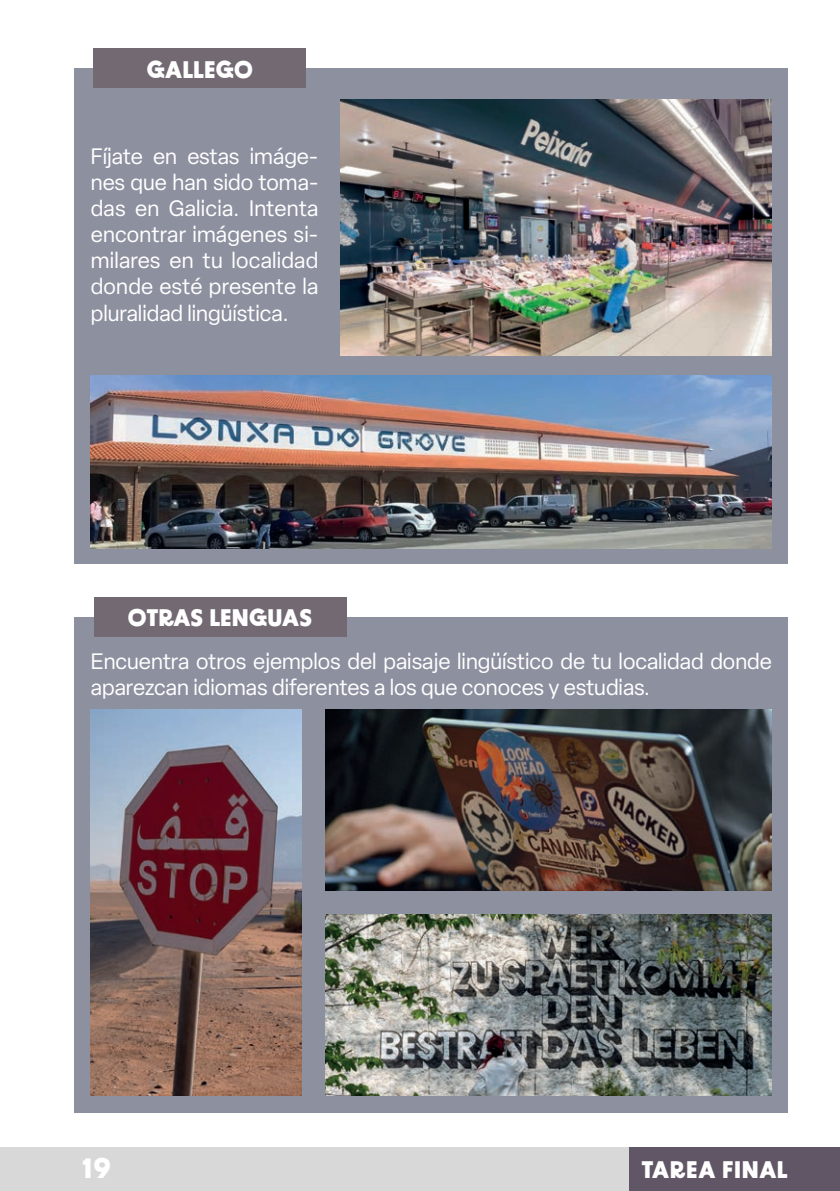
<style>
.page{position:relative;width:840px;height:1191px;background:#fff}
.page>*{position:absolute;margin:0;border:0;box-sizing:border-box;transform-origin:0 0}
.t1{font:700 28px "BD Supper";color:#fff}
.t2{font:700 24px "BD Supper";letter-spacing:-.02em;color:#fff}
.t3{font:700 24px "BD Supper";color:#fff}
.t4{font:22px/26px "Elza";color:#fff;text-align:justify}
</style>
<div class="page">
<div style="left:0;top:1147px;width:839px;height:44px;background:#d8d8d8"></div>
<div style="left:629px;top:1147px;width:210px;height:44px;background:#615665"></div>
<div style="left:75px;top:68px;width:712px;height:495px;background:#8d909f"></div>
<div style="left:75px;top:617px;width:712px;height:495px;background:#8d909f"></div>
<div style="left:93px;top:49px;width:213px;height:39px;background:#726973"></div>
<div style="left:93px;top:597px;width:253px;height:39px;background:#726973"></div>
<img style="left:340px;top:100px;width:431px;height:255px">
<img style="left:91px;top:375px;width:680px;height:173px">
<img style="left:91px;top:710px;width:210px;height:385px">
<img style="left:325px;top:710px;width:446px;height:180px">
<img style="left:325px;top:914px;width:446px;height:181px">
<p class="t2" style="left:146px;top:54px;width:108px">GALLEGO</p>
<p class="t4" style="left:91px;top:144px;width:229px">Fíjate en estas imáge&shy;nes que han sido toma&shy;das en Galicia. Intenta encontrar imágenes si&shy;milares en tu localidad donde esté presente la pluralidad lingüística.</p>
<p class="t2" style="left:127px;top:603px;width:186px">OTRAS LENGUAS</p>
<p class="t4" style="left:91px;top:648px;width:682px">Encuentra otros ejemplos del paisaje lingüístico de tu localidad donde aparezcan idiomas diferentes a los que conoces y estudias.</p>
<p class="t1" style="left:82px;top:1150px;width:31px">19</p>
<p class="t3" style="left:641px;top:1154px;width:148px">TAREA FINAL</p>
</div>
